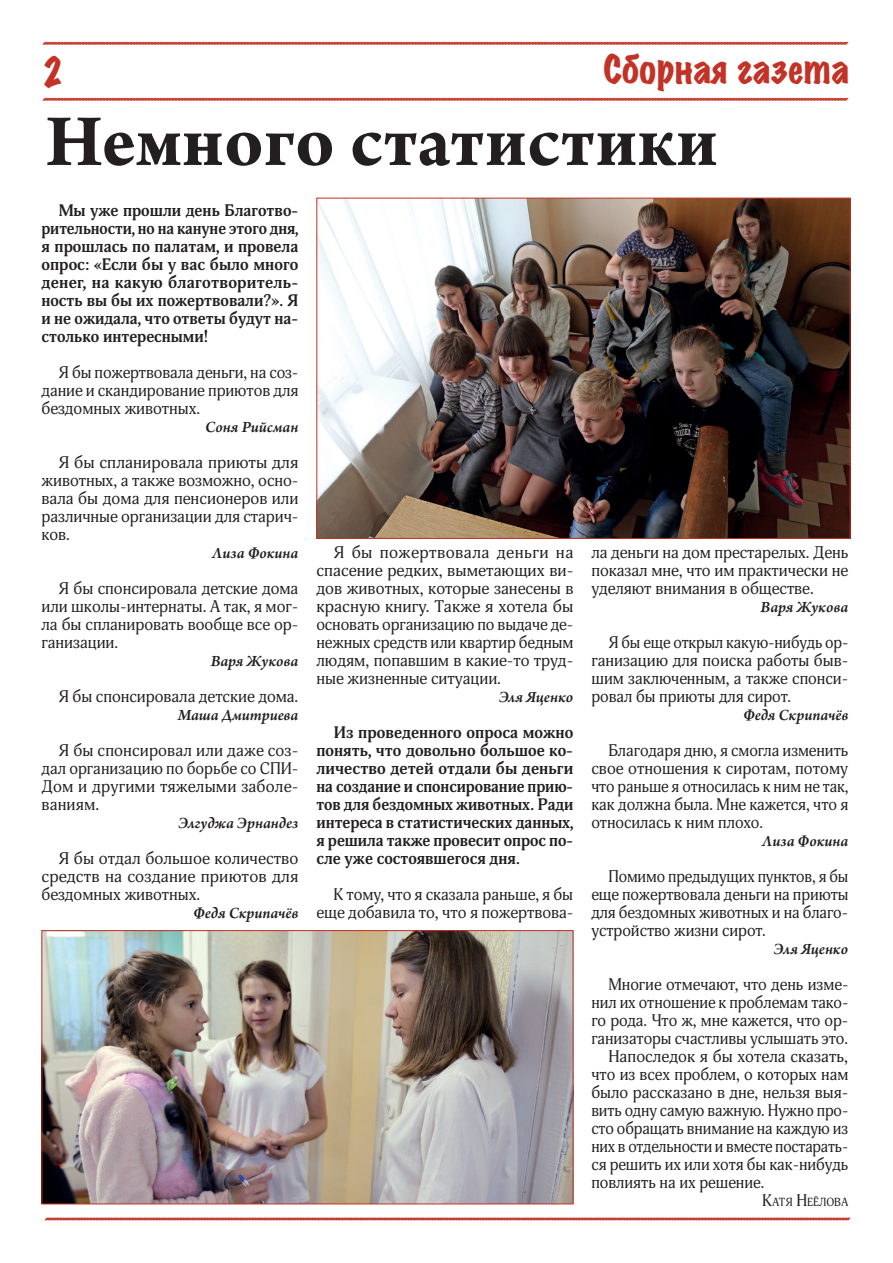
<style>
.page{position:relative;width:893px;height:1263px;background:#fff}
.page>*{position:absolute;margin:0;border:0;box-sizing:border-box;transform-origin:0 0}
.t1{font:700 78px "Arno Pro";letter-spacing:.01em;color:#231f20}
.t2{font:expanded 35.85px "Marker Felt";color:#c33226;scale:.94 1}
.t3{font:expanded 35.85px "Marker Felt";color:#c33226;scale:.87 1}
.t4{font:16.5px/18px "Adonis";color:#231f20;text-align:justify}
.t5{font:700 16.5px/18px "Adonis";color:#231f20;text-align:justify}
.t6{font:16.5px/18px "Adonis";color:#231f20;text-align:justify;scale:.96 1}
.t7{font:italic 600 16.5px "Arno Pro";letter-spacing:-.005em;color:#231f20}
.t8{font:16.5px "Adonis";color:#231f20;scale:.95 1}
.t9{font:11.55px "Adonis";color:#231f20}
.s1{font-size:16.5px}
</style>
<div class="page">
<svg style="left:42px;top:41px;width:807px;height:4px;background:#d98179"></svg>
<svg style="left:42px;top:97px;width:807px;height:4px;background:#d98179"></svg>
<svg style="left:44px;top:1217px;width:807px;height:4px;background:#d98179"></svg>
<img style="left:318px;top:200px;width:530px;height:337px">
<img style="left:43px;top:932px;width:528px;height:270px">
<div style="left:41px;top:930px;width:532px;height:274px;border:1px solid #c33226"></div>
<h2 class="t3" style="left:43px;top:46px;width:25px">2</h2>
<h2 class="t2" style="left:604px;top:43px;width:263px">Сборная газета</h2>
<h1 class="t1" style="left:45px;top:96px;width:673px">Немного статистики</h1>
<p class="t5" style="left:41px;top:202px;width:259px;text-indent:17px">Мы уже прошли день Благотво&shy;рительности, но на кануне этого дня, я прошлась по палатам, и провела опрос: «Если бы у вас было много денег, на какую благотворитель&shy;ность вы бы их пожертвовали?». Я и не ожидала, что ответы будут на&shy;столько интересными!</p>
<p class="t4" style="left:41px;top:364px;width:258px;text-indent:17px">Я бы пожертвовала деньги, на соз&shy;дание и скандирование приютов для бездомных животных.</p>
<p class="t7" style="left:205px;top:417px;width:95px">Соня Рийсман</p>
<p class="t4" style="left:41px;top:454px;width:259px;text-indent:17px">Я бы спланировала приюты для животных, а также возможно, осно&shy;вала бы дома для пенсионеров или различные организации для старич&shy;ков.</p>
<p class="t7" style="left:212px;top:543px;width:88px">Лиза Фокина</p>
<p class="t4" style="left:41px;top:580px;width:258px;text-indent:17px">Я бы спонсировала детские дома или школы-интернаты. А так, я мог&shy;ла бы спланировать вообще все ор&shy;ганизации.</p>
<p class="t7" style="left:211px;top:651px;width:89px">Варя Жукова</p>
<p class="t4" style="left:58px;top:688px;width:241px">Я бы спонсировала детские дома.</p>
<p class="t7" style="left:178px;top:705px;width:122px">Маша Дмитриева</p>
<p class="t4" style="left:41px;top:742px;width:258px;text-indent:17px">Я бы спонсировал или даже соз&shy;дал организацию по борьбе со СПИ-Дом и другими тяжелыми заболе&shy;ваниям.</p>
<p class="t7" style="left:178px;top:813px;width:122px">Элгуджа Эрнандез</p>
<p class="t4" style="left:41px;top:850px;width:258px;text-indent:17px">Я бы отдал большое количество средств на создание приютов для бездомных животных.</p>
<p class="t7" style="left:193px;top:903px;width:107px">Федя Скрипачёв</p>
<p class="t4" style="left:316px;top:544px;width:259px;text-indent:17px">Я бы пожертвовала деньги на спасение редких, выметающих ви&shy;дов животных, которые занесены в красную книгу. Также я хотела бы основать организацию по выдаче де&shy;нежных средств или квартир бедным людям, попавшим в какие-то труд&shy;ные жизненные ситуации.</p>
<p class="t7" style="left:499px;top:687px;width:76px">Эля Яценко</p>
<p class="t5" style="left:316px;top:724px;width:259px;text-indent:17px">Из проведенного опроса можно понять, что довольно большое ко&shy;личество детей отдали бы деньги на создание и спонсирование прию&shy;тов для бездомных животных. Ради интереса в статистических данных, я решила также провесит опрос по&shy;сле уже состоявшегося дня.</p>
<p class="t4" style="left:316px;top:886px;width:258px;text-align:right">К тому, что я сказала раньше, я бы еще добавила то, что я пожертвова-</p>
<p class="t4" style="left:591px;top:544px;width:258px">ла деньги на дом престарелых. День показал мне, что им практически не уделяют внимания в обществе.</p>
<p class="t7" style="left:760px;top:597px;width:89px">Варя Жукова</p>
<p class="t6" style="left:591px;top:634px;width:269px;text-indent:17px">Я бы еще открыл какую-нибудь ор&shy;ганизацию для поиска работы быв&shy;шим заключенным, а также спонси&shy;ровал бы приюты для сирот.</p>
<p class="t7" style="left:743px;top:705px;width:107px">Федя Скрипачёв</p>
<p class="t4" style="left:591px;top:742px;width:259px;text-indent:17px">Благодаря дню, я смогла изменить свое отношения к сиротам, потому что раньше я относилась к ним не так, как должна была. Мне кажется, что я относилась к ним плохо.</p>
<p class="t7" style="left:762px;top:831px;width:88px">Лиза Фокина</p>
<p class="t6" style="left:591px;top:868px;width:269px;text-indent:17px">Помимо предыдущих пунктов, я бы еще пожертвовала деньги на приюты для бездомных животных и на благо&shy;устройство жизни сирот.</p>
<p class="t7" style="left:774px;top:939px;width:76px">Эля Яценко</p>
<p class="t4" style="left:608px;top:976px;width:242px">Многие отмечают, что день изме-</p>
<p class="t4" style="left:591px;top:994px;width:259px">нил их отношение к проблемам тако-</p>
<p class="t4" style="left:591px;top:1012px;width:258px">го рода. Что ж, мне кажется, что ор-</p>
<p class="t4" style="left:591px;top:1030px;width:258px">ганизаторы счастливы услышать это.</p>
<p class="t4" style="left:608px;top:1048px;width:241px">Напоследок я бы хотела сказать,</p>
<p class="t4" style="left:591px;top:1066px;width:258px">что из всех проблем, о которых нам</p>
<p class="t4" style="left:591px;top:1084px;width:258px">было рассказано в дне, нельзя выя-</p>
<p class="t6" style="left:591px;top:1102px;width:269px">вить одну самую важную. Нужно про-</p>
<p class="t4" style="left:591px;top:1120px;width:258px">сто обращать внимание на каждую из</p>
<p class="t8" style="left:591px;top:1137px;width:272px">них в отдельности и вместе постарать-</p>
<p class="t4" style="left:591px;top:1156px;width:258px">ся решить их или хотя бы как-нибудь</p>
<p class="t4" style="left:591px;top:1174px;width:174px">повлиять на их решение.</p>
<p class="t9" style="left:762px;top:1195px;width:88px"><span class="s1">К</span>атя <span class="s1">Н</span>еёлова</p>
</div>
